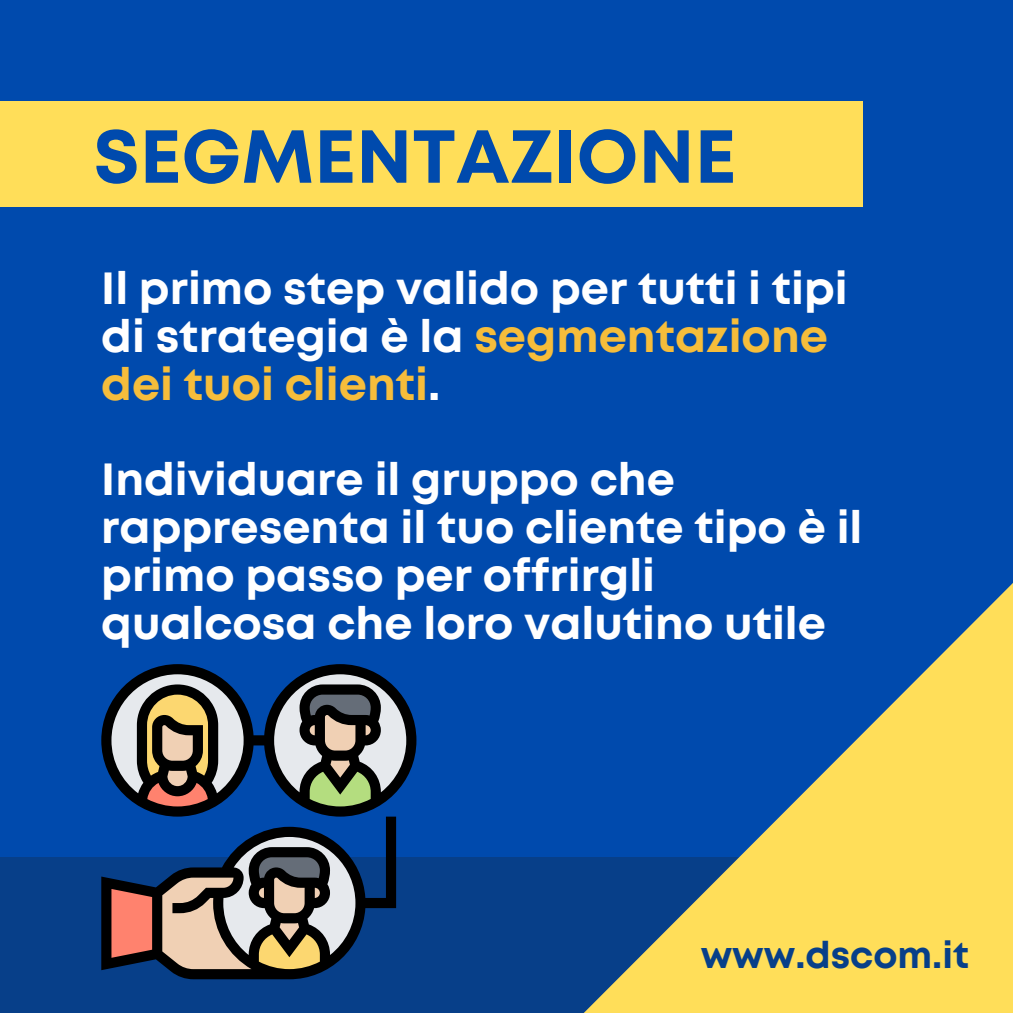
<style>
.page{position:relative;width:1013px;height:1013px;background:#fff}
.page>*{position:absolute;margin:0;border:0;box-sizing:border-box;transform-origin:0 0}
.t1{font:700 74.88px "Mont";color:#004aad}
.t2{font:700 45px/47.8px "Mont";color:#fff}
.t3{font:700 37px "Mont";color:#073f89}
.s1{color:#f6bd3b}
</style>
<div class="page">
<div style="left:0;top:0;width:1012px;height:1012px;background:#004aad"></div>
<div style="left:0;top:857px;width:1012px;height:155px;background:#073f89"></div>
<div style="left:0;top:101px;width:862px;height:106px;background:#ffde59"></div>
<svg style="left:585px;top:584px;width:427px;height:428px"></svg>
<svg style="left:101px;top:664px;width:315px;height:152px"></svg>
<svg style="left:101px;top:816px;width:295px;height:163px"></svg>
<p class="t1" style="left:93px;top:128px;width:644px">SEGMENTAZIONE</p>
<p class="t2" style="left:101px;top:267px;width:748px">Il primo step valido per tutti i tipi di strategia è la <span class="s1">segmentazione dei tuoi clienti</span>.</p>
<p class="t2" style="left:101px;top:459px;width:762px">Individuare il gruppo che rappresenta il tuo cliente tipo è il primo passo per offrirgli qualcosa che loro valutino utile</p>
<p class="t3" style="left:700px;top:940px;width:270px">www.dscom.it</p>
</div>
